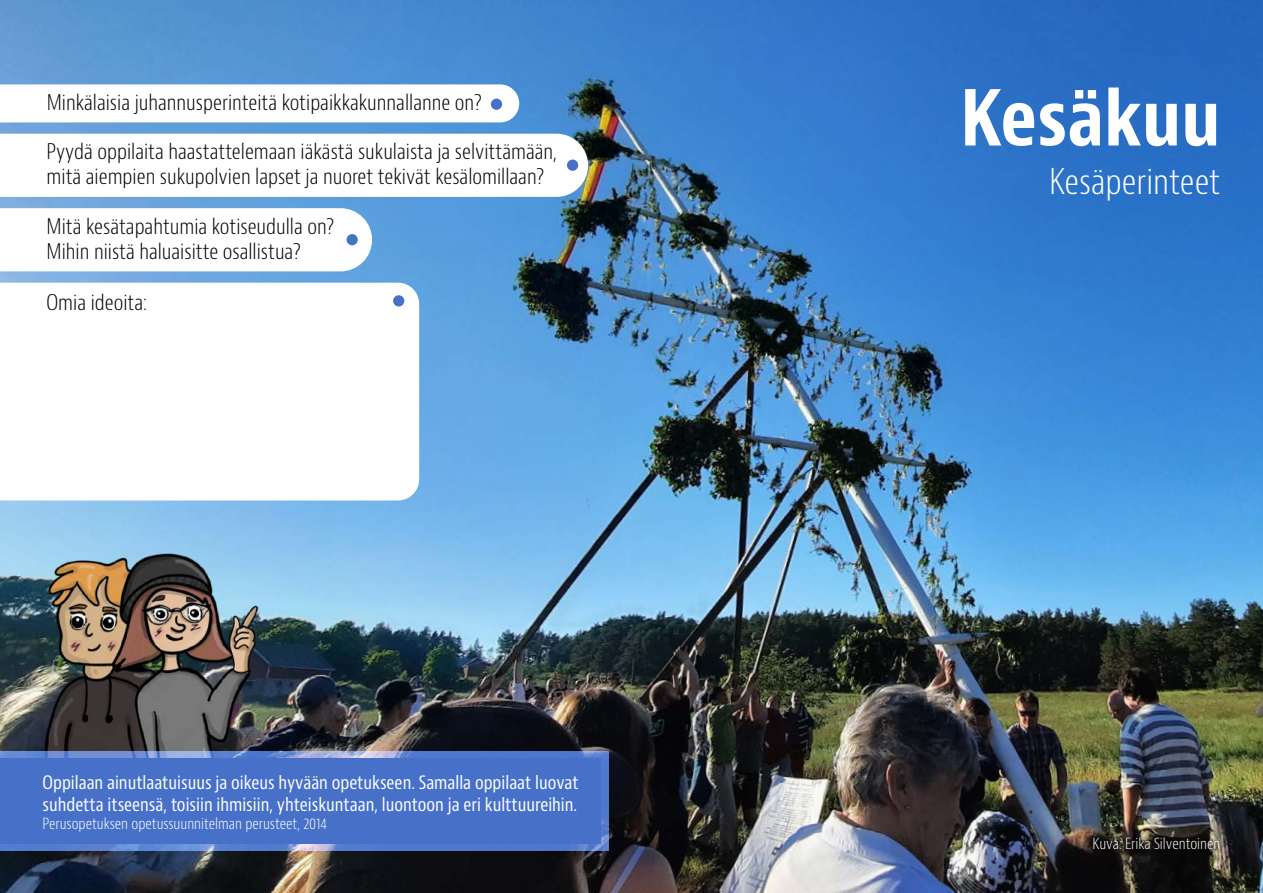
<style>
.page{position:relative;width:1263px;height:893px;background:#fff}
.page>*{position:absolute;margin:0;border:0;box-sizing:border-box;transform-origin:0 0}
.t1{font:700 condensed 75px "Bernino Sans";color:#fff}
.t2{font:300 condensed 34.5px "Bernino Sans";color:#fff}
.t3{font:300 condensed 21px/25.2px "Bernino Sans";color:#000}
.t4{font:condensed 18px/21.6px "Bernino Sans";color:#fff}
.t5{font:300 condensed 15px "Bernino Sans";color:#fff}
</style>
<div class="page">
<img style="left:0;top:0;width:1263px;height:893px">
<svg style="left:0;top:84px;width:519px;height:38px"></svg>
<div style="left:491px;top:99px;width:11px;height:11px;background:#4770c8;border-radius:50%"></div>
<svg style="left:0;top:134px;width:588px;height:63px"></svg>
<div style="left:567px;top:160px;width:11px;height:11px;background:#4770c8;border-radius:50%"></div>
<svg style="left:0;top:208px;width:372px;height:63px"></svg>
<div style="left:347px;top:234px;width:11px;height:11px;background:#4770c8;border-radius:50%"></div>
<svg style="left:0;top:283px;width:419px;height:217px"></svg>
<div style="left:393px;top:295px;width:11px;height:11px;background:#4770c8;border-radius:50%"></div>
<svg style="left:0;top:283px;width:169px;height:38px"></svg>
<svg style="left:1090px;top:833px;width:133px;height:19px;background:#28241e"></svg>
<img style="left:0;top:507px;width:334px;height:243px">
<svg style="left:0;top:750px;width:608px;height:100px;background:#6383c8"></svg>
<div style="left:0;top:758px;width:601px;height:85px;background:#4770c8"></div>
<p class="t3" style="left:47px;top:90px;width:436px">Minkälaisia juhannusperinteitä kotipaikkakunnallanne on?</p>
<p class="t3" style="left:47px;top:139px;width:512px">Pyydä oppilaita haastattelemaan iäkästä sukulaista ja selvittämään, mitä aiempien sukupolvien lapset ja nuoret tekivät kesälomillaan?</p>
<p class="t3" style="left:47px;top:214px;width:289px">Mitä kesätapahtumia kotiseudulla on?<br>Mihin niistä haluaisitte osallistua?</p>
<p class="t3" style="left:47px;top:290px;width:102px">Omia ideoita:</p>
<p class="t4" style="left:43px;top:772px;width:538px">Oppilaan ainutlaatuisuus ja oikeus hyvään opetukseen. Samalla oppilaat luovat suhdetta itseensä, toisiin ihmisiin, yhteiskuntaan, luontoon ja eri kulttuureihin.</p>
<p class="t5" style="left:43px;top:814px;width:286px">Perusopetuksen opetussuunnitelman perusteet, 2014</p>
<h1 class="t1" style="left:960px;top:72px;width:262px">Kesäkuu</h1>
<h2 class="t2" style="left:1049px;top:160px;width:173px">Kesäperinteet</h2>
<p class="t5" style="left:1093px;top:834px;width:129px">Kuva: Erika Silventoinen</p>
</div>
